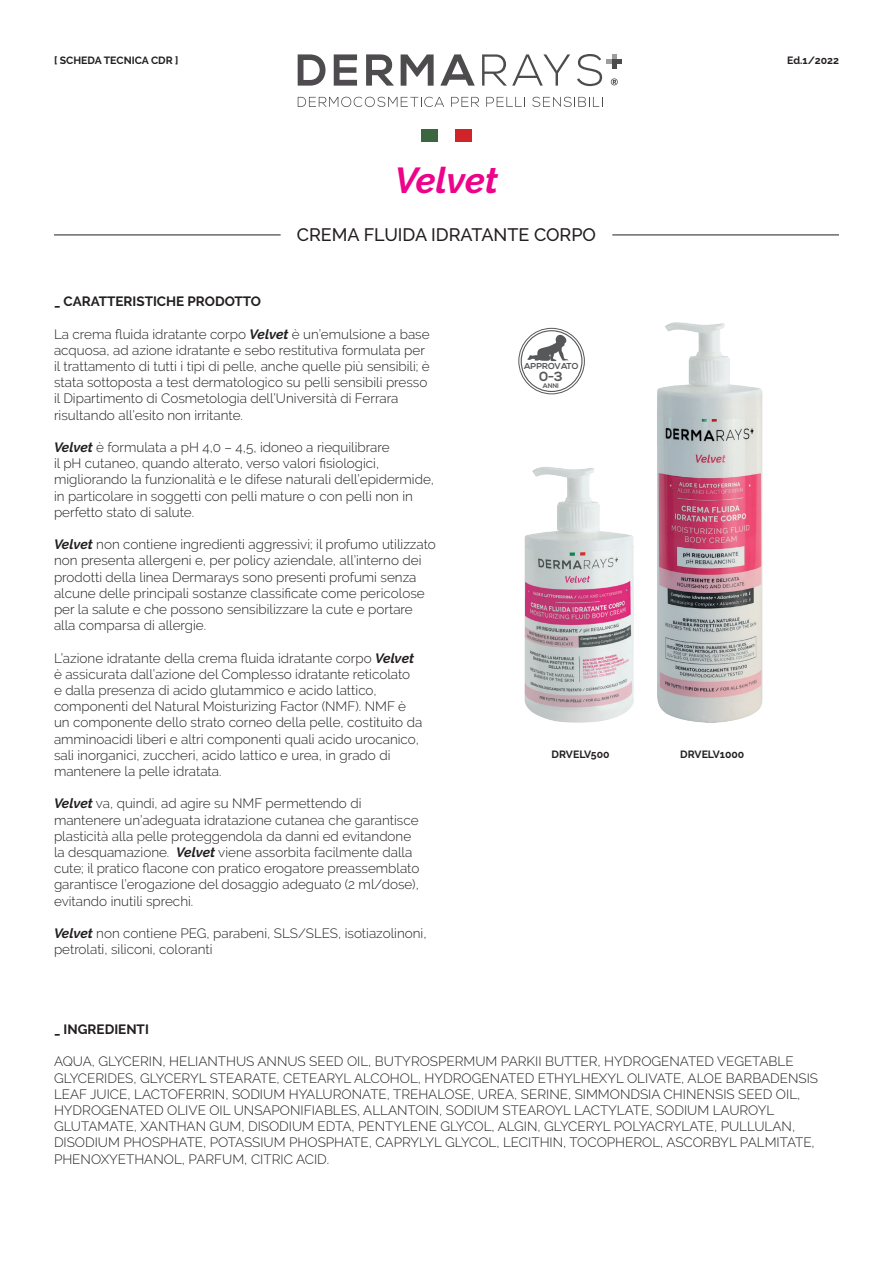
<style>
.page{position:relative;width:893px;height:1263px;background:#fff}
.page>*{position:absolute;margin:0;border:0;box-sizing:border-box;transform-origin:0 0}
.t1{font:italic 700 36px "Raleway";letter-spacing:-.005em;color:#ed028c}
.t2{font:500 18px "Raleway";color:#231f20}
.t3{font:300 13.5px/16.2px "Raleway";color:#231f20}
.t4{font:700 13.5px "Raleway";color:#231f20}
.t5{font:700 13.2px "Nexa";color:#57585a}
.t6{font:700 10.5px "Raleway";color:#231f20}
.t7{font:700 8.55px "Nexa";color:#57585a}
.t8{font:700 6.6px "Nexa";color:#57585a}
.s1{font-weight:700;font-style:italic}
</style>
<div class="page">
<svg style="left:298px;top:54px;width:28px;height:32px"></svg>
<svg style="left:334px;top:54px;width:23px;height:32px"></svg>
<svg style="left:366px;top:54px;width:28px;height:32px"></svg>
<svg style="left:401px;top:54px;width:33px;height:32px"></svg>
<svg style="left:440px;top:54px;width:35px;height:32px"></svg>
<svg style="left:482px;top:54px;width:88px;height:32px"></svg>
<svg style="left:577px;top:54px;width:44px;height:32px"></svg>
<svg style="left:298px;top:97px;width:146px;height:10px"></svg>
<svg style="left:451px;top:97px;width:28px;height:10px"></svg>
<svg style="left:486px;top:97px;width:39px;height:10px"></svg>
<svg style="left:532px;top:97px;width:71px;height:10px"></svg>
<div style="left:421px;top:130px;width:17px;height:12px;background:#3b663f"></div>
<div style="left:455px;top:130px;width:17px;height:12px;background:#d1232a"></div>
<hr style="left:54px;top:235px;width:227px;height:1px;background:#231f20">
<hr style="left:612px;top:235px;width:227px;height:1px;background:#231f20">
<img style="left:518px;top:322px;width:245px;height:401px">
<svg style="left:519px;top:328px;width:65px;height:66px"></svg>
<div style="left:519px;top:328px;width:65px;height:66px;border:1px solid #57585a;border-radius:50%"></div>
<div style="left:521px;top:330px;width:61px;height:62px;border:1px solid #57585a;border-radius:50%"></div>
<svg style="left:527px;top:335px;width:42px;height:26px"></svg>
<p class="t6" style="left:54px;top:54px;width:126px">[ SCHEDA TECNICA CDR ]</p>
<p class="t6" style="left:787px;top:54px;width:53px">Ed.1/2022</p>
<h1 class="t1" style="left:395px;top:160px;width:105px">Velvet</h1>
<h2 class="t2" style="left:297px;top:225px;width:301px">CREMA FLUIDA IDRATANTE CORPO</h2>
<p class="t4" style="left:54px;top:294px;width:209px">_ CARATTERISTICHE PRODOTTO</p>
<p class="t3" style="left:54px;top:326px;width:377px">La crema fluida idratante corpo <span class="s1">Velvet</span> è un’emulsione a base acquosa, ad azione idratante e sebo restitutiva formulata per il trattamento di tutti i tipi di pelle, anche quelle più sensibili; è stata sottoposta a test dermatologico su pelli sensibili presso il Dipartimento di Cosmetologia dell’Università di Ferrara risultando all’esito non irritante.</p>
<p class="t3" style="left:54px;top:439px;width:382px"><span class="s1">Velvet</span> è formulata a pH 4,0 – 4,5, idoneo a riequilibrare<br>il pH cutaneo, quando alterato, verso valori fisiologici, migliorando la funzionalità e le difese naturali dell’epidermide, in particolare in soggetti con pelli mature o con pelli non in perfetto stato di salute.</p>
<p class="t3" style="left:54px;top:536px;width:383px"><span class="s1">Velvet</span> non contiene ingredienti aggressivi; il profumo utilizzato non presenta allergeni e, per policy aziendale, all’interno dei prodotti della linea Dermarays sono presenti profumi senza alcune delle principali sostanze classificate come pericolose per la salute e che possono sensibilizzare la cute e portare alla comparsa di allergie.</p>
<p class="t3" style="left:54px;top:650px;width:370px">L’azione idratante della crema fluida idratante corpo <span class="s1">Velvet </span>è assicurata dall’azione del Complesso idratante reticolato<br>e dalla presenza di acido glutammico e acido lattico, componenti del Natural Moisturizing Factor (NMF). NMF è un componente dello strato corneo della pelle, costituito da amminoacidi liberi e altri componenti quali acido urocanico, sali inorganici, zuccheri, acido lattico e urea, in grado di mantenere la pelle idratata.</p>
<p class="t3" style="left:54px;top:795px;width:367px"><span class="s1">Velvet</span> va, quindi, ad agire su NMF permettendo di mantenere un’adeguata idratazione cutanea che garantisce plasticità alla pelle proteggendola da danni ed evitandone la desquamazione. <span class="s1">Velvet</span> viene assorbita facilmente dalla cute; il pratico flacone con pratico erogatore preassemblato garantisce l’erogazione del dosaggio adeguato (2 ml/dose), evitando inutili sprechi.</p>
<p class="t3" style="left:54px;top:925px;width:374px"><span class="s1">Velvet</span> non contiene PEG, parabeni, SLS/SLES, isotiazolinoni, petrolati, siliconi, coloranti</p>
<p class="t7" style="left:524px;top:361px;width:56px">APPROVATO</p>
<p class="t5" style="left:539px;top:369px;width:25px">0-3</p>
<p class="t8" style="left:543px;top:381px;width:18px">ANNI</p>
<p class="t6" style="left:552px;top:749px;width:60px">DRVELV500</p>
<p class="t6" style="left:680px;top:749px;width:66px">DRVELV1000</p>
<p class="t4" style="left:54px;top:1021px;width:96px">_ INGREDIENTI</p>
<p class="t3" style="left:54px;top:1053px;width:766px">AQUA, GLYCERIN, HELIANTHUS ANNUS SEED OIL, BUTYROSPERMUM PARKII BUTTER, HYDROGENATED VEGETABLE GLYCERIDES, GLYCERYL STEARATE, CETEARYL ALCOHOL, HYDROGENATED ETHYLHEXYL OLIVATE, ALOE BARBADENSIS LEAF JUICE, LACTOFERRIN, SODIUM HYALURONATE, TREHALOSE, UREA, SERINE, SIMMONDSIA CHINENSIS SEED OIL, HYDROGENATED OLIVE OIL UNSAPONIFIABLES, ALLANTOIN, SODIUM STEAROYL LACTYLATE, SODIUM LAUROYL GLUTAMATE, XANTHAN GUM, DISODIUM EDTA, PENTYLENE GLYCOL, ALGIN, GLYCERYL POLYACRYLATE, PULLULAN, DISODIUM PHOSPHATE, POTASSIUM PHOSPHATE, CAPRYLYL GLYCOL, LECITHIN, TOCOPHEROL, ASCORBYL PALMITATE, PHENOXYETHANOL, PARFUM, CITRIC ACID.</p>
</div>
